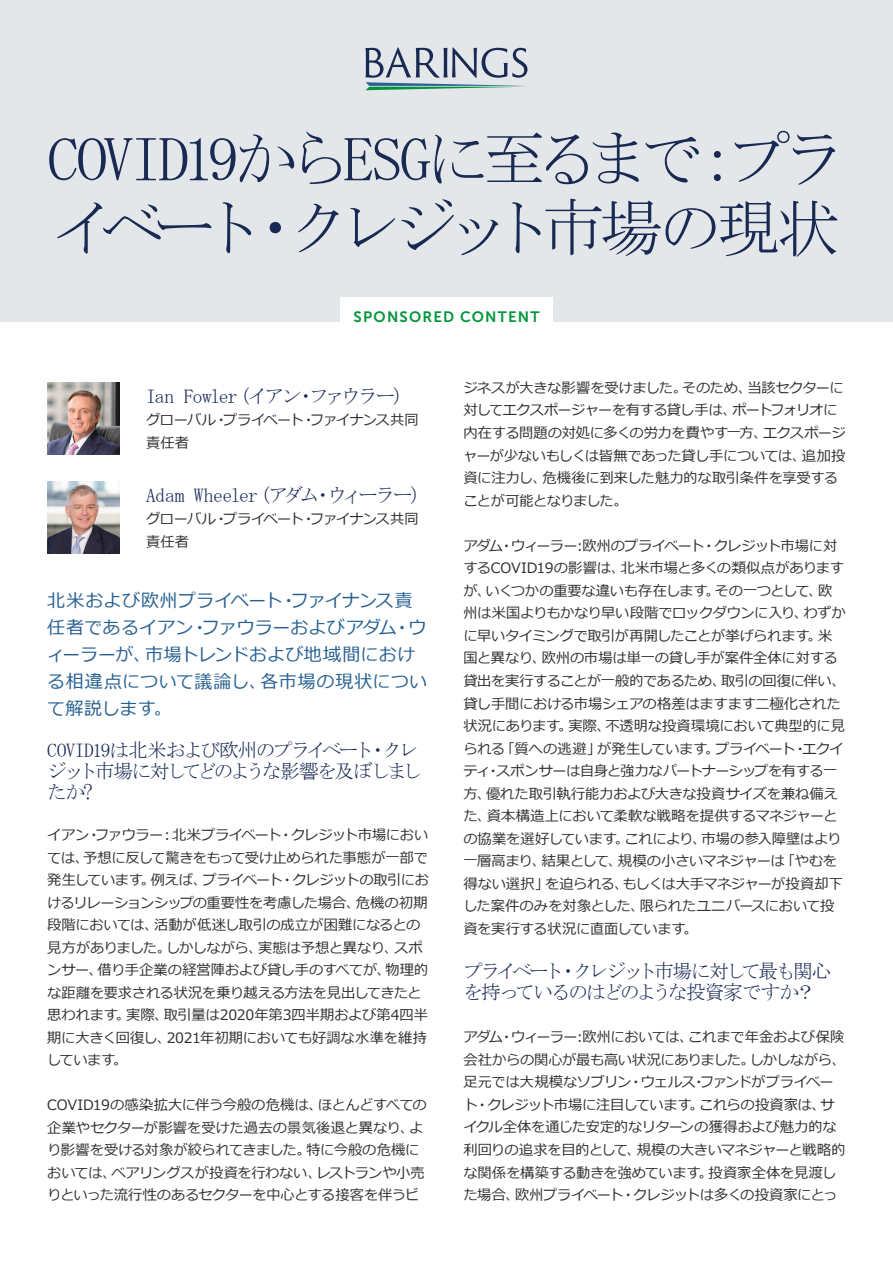
<style>
.page{position:relative;width:893px;height:1263px;background:#fff}
.page>*{position:absolute;margin:0;border:0;box-sizing:border-box;transform-origin:0 0}
.t1{font:63px/69px "MS Mincho";letter-spacing:-.105em;color:#182a54}
.t2{font:19.5px/21px "MS Mincho";letter-spacing:-.095em;color:#182a54}
.t3{font:19.5px "MS Mincho";letter-spacing:-.075em;color:#182a54}
.t4{font:18px/27px "Meiryo";letter-spacing:.01em;color:#276092}
.t5{font:15px "Museo Sans 700";letter-spacing:.075em;color:#00953b}
.t6{font:14.25px/22.5px "Meiryo";letter-spacing:-.02em;color:#312f30}
.t7{font:14.25px/22.5px "Meiryo";letter-spacing:-.045em;color:#312f30}
</style>
<div class="page">
<div style="left:0;top:0;width:893px;height:322px;background:#e4e7e9"></div>
<svg style="left:365px;top:47px;width:162px;height:43px"></svg>
<div style="left:340px;top:297px;width:213px;height:45px;background:#fff"></div>
<img style="left:47px;top:382px;width:72px;height:72px">
<img style="left:47px;top:481px;width:72px;height:72px">
<p class="t1" style="left:47px;top:124px;width:800px">COVID19からESGに至るまで：プライベート・クレジット市場の現状</p>
<p class="t5" style="left:354px;top:308px;width:187px">SPONSORED CONTENT</p>
<p class="t3" style="left:146px;top:386px;width:267px">Ian Fowler（イアン・ファウラー）</p>
<p class="t7" style="left:146px;top:409px;width:274px">グローバル・プライベート・ファイナンス共同責任者</p>
<p class="t3" style="left:146px;top:485px;width:285px">Adam Wheeler（アダム・ウィーラー）</p>
<p class="t7" style="left:146px;top:508px;width:274px">グローバル・プライベート・ファイナンス共同責任者</p>
<p class="t4" style="left:47px;top:588px;width:381px">北米および欧州プライベート・ファイナンス責任者であるイアン・ファウラーおよびアダム・ウィーラーが、市場トレンドおよび地域間における相違点について議論し、各市場の現状について解説します。</p>
<p class="t2" style="left:47px;top:740px;width:376px">COVID19は北米および欧州のプライベート・クレジット市場に対してどのような影響を及ぼしましたか?</p>
<p class="t6" style="left:47px;top:824px;width:383px">イアン・ファウラー：北米プライベート・クレジット市場においては、予想に反して驚きをもって受け止められた事態が一部で発生しています。例えば、プライベート・クレジットの取引におけるリレーションシップの重要性を考慮した場合、危機の初期段階においては、活動が低迷し取引の成立が困難になるとの見方がありました。しかしながら、実態は予想と異なり、スポンサー、借り手企業の経営陣および貸し手のすべてが、物理的な距離を要求される状況を乗り越える方法を見出してきたと思われます。実際、取引量は2020年第3四半期および第4四半期に大きく回復し、2021年初期においても好調な水準を維持しています。</p>
<p class="t6" style="left:47px;top:1094px;width:381px">COVID19の感染拡大に伴う今般の危機は、ほとんどすべての企業やセクターが影響を受けた過去の景気後退と異なり、より影響を受ける対象が絞られてきました。特に今般の危機においては、ベアリングスが投資を行わない、レストランや小売りといった流行性のあるセクターを中心とする接客を伴うビ</p>
<p class="t6" style="left:463px;top:377px;width:384px">ジネスが大きな影響を受けました。そのため、当該セクターに対してエクスポージャーを有する貸し手は、ポートフォリオに内在する問題の対処に多くの労力を費やす一方、エクスポージャーが少ないもしくは皆無であった貸し手については、追加投資に注力し、危機後に到来した魅力的な取引条件を享受することが可能となりました。</p>
<p class="t6" style="left:463px;top:535px;width:384px">アダム・ウィーラー:欧州のプライベート・クレジット市場に対するCOVID19の影響は、北米市場と多くの類似点がありますが、いくつかの重要な違いも存在します。その一つとして、欧州は米国よりもかなり早い段階でロックダウンに入り、わずかに早いタイミングで取引が再開したことが挙げられます。米国と異なり、欧州の市場は単一の貸し手が案件全体に対する貸出を実行することが一般的であるため、取引の回復に伴い、貸し手間における市場シェアの格差はますます二極化された状況にあります。実際、不透明な投資環境において典型的に見られる「質への逃避」が発生しています。プライベート・エクイティ・スポンサーは自身と強力なパートナーシップを有する一方、優れた取引執行能力および大きな投資サイズを兼ね備えた、資本構造上において柔軟な戦略を提供するマネジャーとの協業を選好しています。これにより、市場の参入障壁はより一層高まり、結果として、規模の小さいマネジャーは「やむを得ない選択」を迫られる、もしくは大手マネジャーが投資却下した案件のみを対象とした、限られたユニバースにおいて投資を実行する状況に直面しています。</p>
<p class="t2" style="left:463px;top:960px;width:369px">プライベート・クレジット市場に対して最も関心を持っているのはどのような投資家ですか？</p>
<p class="t6" style="left:463px;top:1026px;width:384px">アダム・ウィーラー:欧州においては、これまで年金および保険会社からの関心が最も高い状況にありました。しかしながら、足元では大規模なソブリン・ウェルス・ファンドがプライベート・クレジット市場に注目しています。これらの投資家は、サイクル全体を通じた安定的なリターンの獲得および魅力的な利回りの追求を目的として、規模の大きいマネジャーと戦略的な関係を構築する動きを強めています。投資家全体を見渡した場合、欧州プライベート・クレジットは多くの投資家にとっ</p>
</div>
